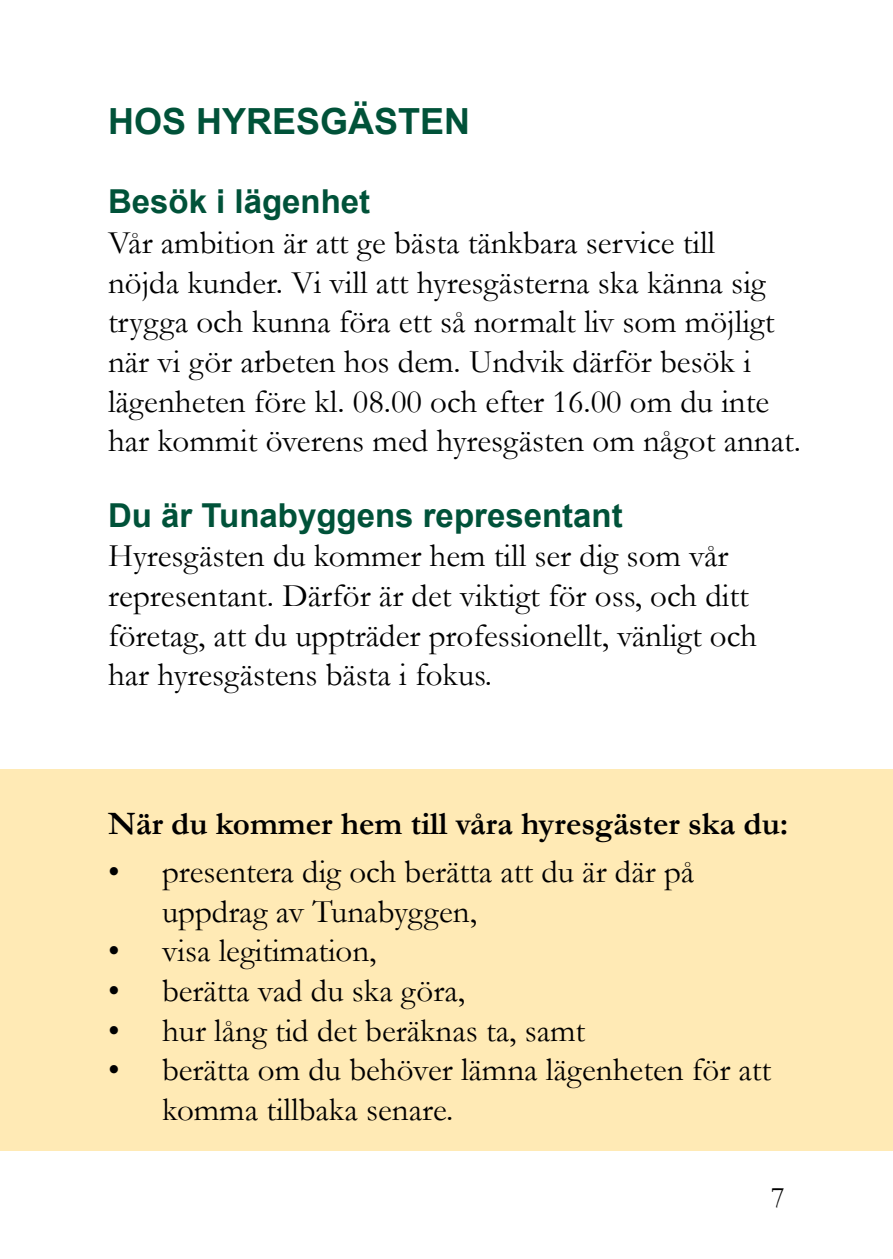
<style>
.page{position:relative;width:893px;height:1259px;background:#fff}
.page>*{position:absolute;margin:0;border:0;box-sizing:border-box;transform-origin:0 0}
.t1{font:700 36px "Arial";color:#005239}
.t2{font:33px/39.6px "Garamond";color:#000}
.t3{font:700 33px "Arial";color:#005239}
.t4{font:700 33px "Garamond";color:#000}
.t5{font:30px "Garamond";color:#000}
</style>
<div class="page">
<div style="left:0;top:769px;width:893px;height:382px;background:#ffeab5"></div>
<p class="t1" style="left:108px;top:96px;width:364px">HOS HYRESGÄSTEN</p>
<p class="t3" style="left:108px;top:179px;width:264px">Besök i lägenhet</p>
<p class="t2" style="left:108px;top:222px;width:694px">Vår ambition är att ge bästa tänkbara service till<br>nöjda kunder. Vi vill att hyresgästerna ska känna sig trygga och kunna föra ett så normalt liv som möjligt när vi gör arbeten hos dem. Undvik därför besök i lägenheten före kl. 08.00 och efter 16.00 om du inte har kommit överens med hyresgästen om något annat.</p>
<p class="t3" style="left:108px;top:492px;width:516px">Du är Tunabyggens representant</p>
<p class="t2" style="left:108px;top:535px;width:650px">Hyresgästen du kommer hem till ser dig som vår representant. Därför är det viktigt för oss, och ditt företag, att du uppträder professionellt, vänligt och har hyresgästens bästa i fokus.</p>
<p class="t4" style="left:108px;top:801px;width:682px">När du kommer hem till våra hyresgäster ska du:</p>
<p class="t2" style="left:162px;top:851px;width:534px;text-indent:-54px">• presentera dig och berätta att du är där på uppdrag av Tunabyggen,</p>
<p class="t2" style="left:108px;top:930px;width:270px">• visa legitimation,</p>
<p class="t2" style="left:108px;top:970px;width:358px">• berätta vad du ska göra,</p>
<p class="t2" style="left:108px;top:1009px;width:479px">• hur lång tid det beräknas ta, samt</p>
<p class="t2" style="left:162px;top:1049px;width:611px;text-indent:-54px">• berätta om du behöver lämna lägenheten för att komma tillbaka senare.</p>
<p class="t5" style="left:771px;top:1177px;width:16px">7</p>
</div>
